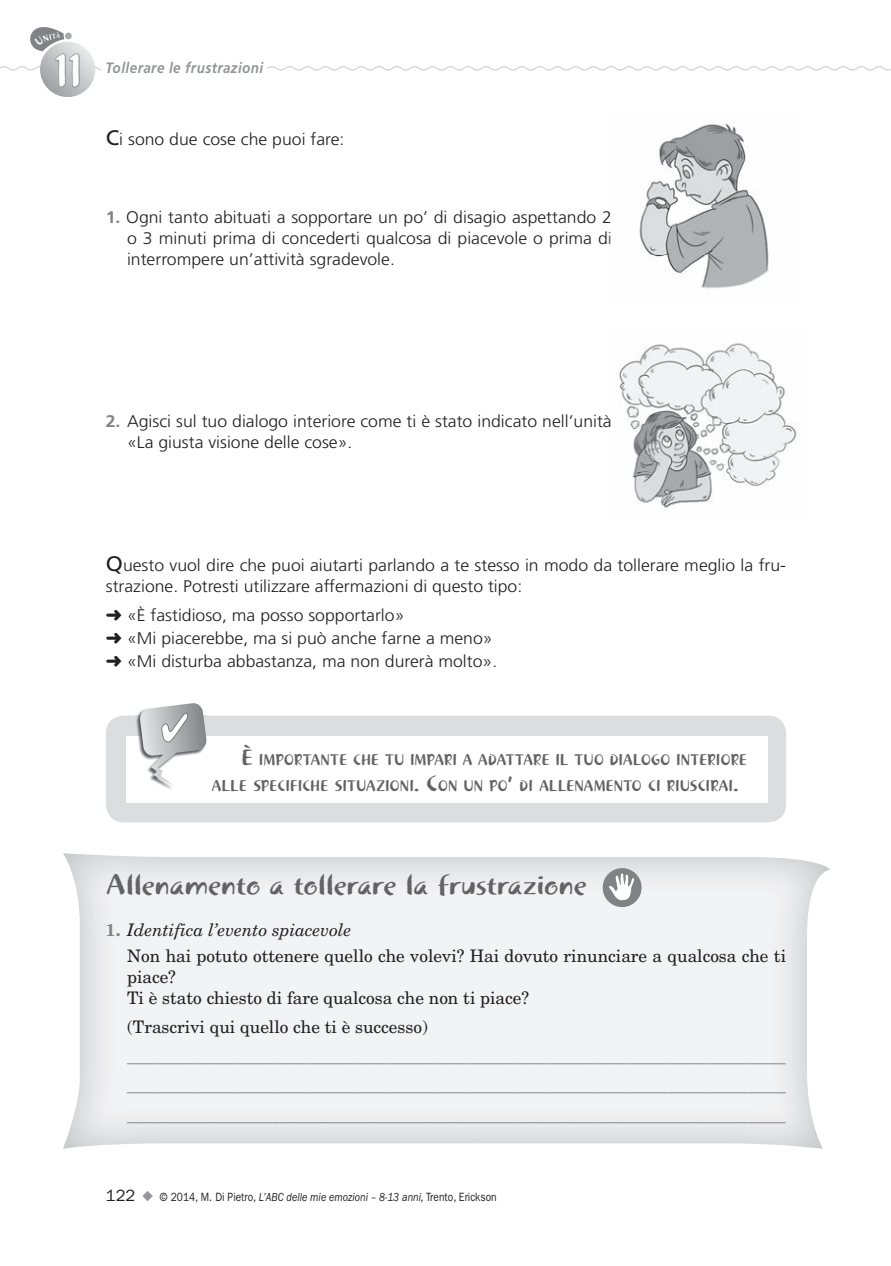
<style>
.page{position:relative;width:891px;height:1266px;background:#fff}
.page>*{position:absolute;margin:0;border:0;box-sizing:border-box;transform-origin:0 0}
.t1{font:47.7px "Khaki Std 1";color:#fff}
.t2{font:28.5px "Khaki Std 1";letter-spacing:-.01em;color:#636366;scale:1.15 1}
.t3{font:17.25px/25.2px "New Century Schlbk LT Std";color:#231f20}
.t4{font:300 16.8px/21px "Frutiger LT Std";color:#231f20;scale:1.05 1}
.t5{font:15.75px/25.5px "Khaki Std 1";color:#636366;scale:1.05 1}
.t6{font:italic 700 15px "Frutiger LT Std";letter-spacing:.03em;color:#939598;scale:.9 1}
.t7{font:12px "ITC Franklin Gothic Std";color:#231f20;scale:.85 1}
.t8{font:300 9px "Frutiger LT Std";color:#231f20;scale:1.05 1}
.s1{font-weight:400;font-size:21px}
.s2{font-weight:700;color:#808285}
.s3{font-size:22.5px}
.s4{font-style:italic}
.s5{font-size:16.5px}
.s6{color:#939598}
</style>
<div class="page">
<svg style="left:40px;top:42px;width:55px;height:55px"></svg>
<img style="left:639px;top:120px;width:130px;height:169px">
<img style="left:609px;top:231px;width:2px;height:14px">
<img style="left:619px;top:343px;width:180px;height:165px">
<div style="left:106px;top:715px;width:680px;height:107px;background:#dcdddf;border-radius:18px"></div>
<div style="left:127px;top:736px;width:641px;height:67px;background:#fff"></div>
<img style="left:136px;top:712px;width:36px;height:77px">
<svg style="left:140px;top:703px;width:67px;height:82px"></svg>
<div style="left:603px;top:867px;width:39px;height:39px;background:#808285;border-radius:50%"></div>
<svg style="left:608px;top:872px;width:26px;height:28px"></svg>
<svg style="left:0;top:27px;width:891px;height:61px"></svg>
<h1 class="t1" style="left:53px;top:42px;width:31px">11</h1>
<p class="t6" style="left:106px;top:59px;width:177px">Tollerare le frustrazioni</p>
<p class="t4" style="left:106px;top:129px;width:229px"><span class="s1">C</span>i sono due cose che puoi fare:</p>
<p class="t4" style="left:127px;top:207px;width:463px;text-align:justify;text-indent:-21px"><span class="s2">1.</span> Ogni tanto abituati a sopportare un po’ di disagio aspettando 2 o 3 minuti prima di concederti qualcosa di piacevole o prima di interrompere un’attività sgradevole.</p>
<p class="t4" style="left:127px;top:411px;width:463px;text-indent:-21px"><span class="s2">2.</span> Agisci sul tuo dialogo interiore come ti è stato indicato nell’unità «La giusta visione delle cose».</p>
<p class="t4" style="left:106px;top:554px;width:649px"><span class="s1">Q</span>uesto vuol dire che puoi aiutarti parlando a te stesso in modo da tollerare meglio la fru&shy;strazione. Potresti utilizzare affermazioni di questo tipo:</p>
<p class="t4" style="left:106px;top:604px;width:374px;line-height:23.1px">➜ «È fastidioso, ma posso sopportarlo»<br>➜ «Mi piacerebbe, ma si può anche farne a meno» ➜ «Mi disturba abbastanza, ma non durerà molto».</p>
<p class="t5" style="left:212px;top:747px;width:512px;text-indent:30px"><span class="s3">È</span> IMPORTANTE CHE TU IMPARI A ADATTARE IL TUO DIALOGO INTERIORE<br>ALLE SPECIFICHE SITUAZIONI<span class="s3">. C</span>ON UN PO<span class="s3">’</span> DI ALLENAMENTO CI RIUSCIRAI<span class="s3">.</span></p>
<h2 class="t2" style="left:106px;top:867px;width:420px">Allenamento a tollerare la frustrazione</h2>
<p class="t3" style="left:127px;top:917px;width:660px;text-indent:-21px"><span class="s2">1.</span> <span class="s4">Identifica l’evento spiacevole<br></span>Non hai potuto ottenere quello che volevi? Hai dovuto rinunciare a qualcosa che ti</p>
<p class="t3" style="left:127px;top:965px;width:403px;line-height:21px">piace?<br>Ti è stato chiesto di fare qualcosa che non ti piace?</p>
<p class="t3" style="left:127px;top:1014px;width:302px">(Trascrivi qui quello che ti è successo)</p>
<p class="t8" style="left:127px;top:1054px;width:629px">____________________________________________________________________________________________________________________________________________</p>
<p class="t8" style="left:127px;top:1083px;width:629px">____________________________________________________________________________________________________________________________________________</p>
<p class="t8" style="left:127px;top:1113px;width:629px">____________________________________________________________________________________________________________________________________________</p>
<p class="t7" style="left:106px;top:1189px;width:461px"><span class="s5">122</span> <span class="s6">◆</span> © 2014, M. Di Pietro, <span class="s4">L’ABC delle mie emozioni – 8-13 anni,</span> Trento, Erickson</p>
</div>
